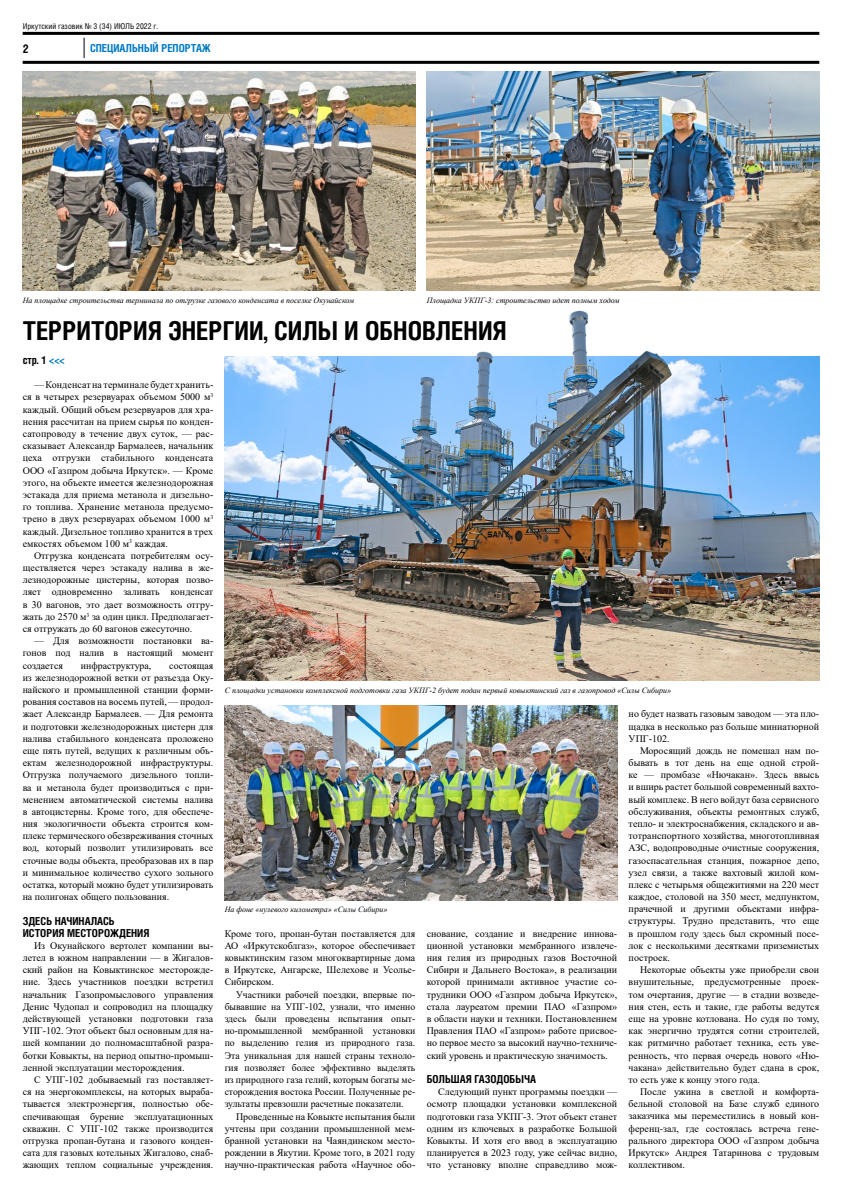
<style>
.page{position:relative;width:842px;height:1191px;background:#fff}
.page>*{position:absolute;margin:0;border:0;box-sizing:border-box;transform-origin:0 0}
.t1{font:700 26px "Helios Cond";color:#000}
.t2{font:700 12px "Helios Cond";color:#000}
.t3{font:700 11px/12.2px "Helios Cond";color:#000}
.t4{font:700 11px "Helios Cond";color:#007ac2}
.t5{font:10px/12.2px "Times New Roman";color:#000;text-align:justify}
.t6{font:italic 8px "Times New Roman";color:#000}
.t7{font:8px "Helios Cond";color:#000}
.s1{color:#007ac2}
</style>
<div class="page">
<hr style="left:23px;top:32px;width:796px;height:3px;background:#000">
<svg style="left:84px;top:38px;width:1px;height:20px"></svg>
<hr style="left:23px;top:61px;width:796px;height:3px;background:#000">
<img style="left:23px;top:71px;width:392px;height:220px">
<img style="left:427px;top:71px;width:392px;height:220px">
<img style="left:225px;top:705px;width:392px;height:195px">
<img style="left:225px;top:356px;width:594px;height:325px">
<img style="left:455px;top:310px;width:259px;height:145px">
<p class="t7" style="left:23px;top:21px;width:137px">Иркутский газовик № 3 (34) ИЮЛЬ 2022 г.</p>
<p class="t2" style="left:23px;top:41px;width:8px">2</p>
<p class="t4" style="left:90px;top:42px;width:122px">СПЕЦИАЛЬНЫЙ РЕПОРТАЖ</p>
<p class="t6" style="left:23px;top:295px;width:333px">На площадке строительства терминала по отгрузке газового конденсата в поселке Окунайском</p>
<p class="t6" style="left:427px;top:295px;width:195px">Площадка УКПГ-3: строительство идет полным ходом</p>
<h1 class="t1" style="left:23px;top:315px;width:486px">ТЕРРИТОРИЯ ЭНЕРГИИ, СИЛЫ И ОБНОВЛЕНИЯ</h1>
<p class="t3" style="left:23px;top:353px;width:43px">стр. 1 <span class="s1">&lt;&lt;&lt;</span></p>
<p class="t5" style="left:23px;top:378px;width:192px;text-indent:11px">— Конденсат на терминале будет хранить&shy;ся в четырех резервуарах объемом 5000 м<sup>3 </sup>каждый. Общий объем резервуаров для хра&shy;нения рассчитан на прием сырья по конден&shy;сатопроводу в течение двух суток, — рас&shy;сказывает Александр Бармалеев, начальник цеха отгрузки стабильного конденсата ООО «Газпром добыча Иркутск». — Кроме этого, на объекте имеется железнодорожная эстакада для приема метанола и дизельно&shy;го топлива. Хранение метанола предусмо&shy;трено в двух резервуарах объемом 1000 м<sup>3 </sup>каждый. Дизельное топливо хранится в трех емкостях объемом 100 м<sup>3</sup> каждая.</p>
<p class="t5" style="left:23px;top:549px;width:192px;text-indent:11px">Отгрузка конденсата потребителям осу&shy;ществляется через эстакаду налива в же&shy;лезнодорожные цистерны, которая позво&shy;ляет одновременно заливать конденсат в 30 вагонов, это дает возможность отгру&shy;жать до 2570 м<sup>3</sup> за один цикл. Предполагает&shy;ся отгружать до 60 вагонов ежесуточно.</p>
<p class="t5" style="left:23px;top:634px;width:192px;text-indent:11px">— Для возможности постановки ва&shy;гонов под налив в настоящий момент создается</p>
<p class="t5" style="left:81px;top:659px;width:72px">инфраструктура,</p>
<p class="t5" style="left:23px;top:659px;width:192px;text-indent:147px">состоящая из железнодорожной ветки от разъезда Оку&shy;найского и промышленной станции форми&shy;рования составов на восемь путей, — продол&shy;жает Александр Бармалеев. — Для ремонта и подготовки железнодорожных цистерн для налива стабильного конденсата проложено еще пять путей, ведущих к различным объ&shy;ектам железнодорожной инфраструктуры.<br>Отгрузка получаемого дизельного топли&shy;ва и метанола будет производиться с при&shy;менением автоматической системы налива в автоцистерны. Кроме того, для обеспече&shy;ния экологичности объекта строится ком&shy;плекс термического обезвреживания сточных вод, который позволит утилизировать все сточные воды объекта, преобразовав их в пар и минимальное количество сухого зольного остатка, который можно будет утилизировать на полигонах общего пользования.</p>
<p class="t3" style="left:23px;top:914px;width:128px">ЗДЕСЬ НАЧИНАЛАСЬ<br>ИСТОРИЯ МЕСТОРОЖДЕНИЯ</p>
<p class="t5" style="left:23px;top:939px;width:192px;text-indent:11px">Из Окунайского вертолет компании вы&shy;летел в южном направлении — в Жигалов&shy;ский район на Ковыктинское месторожде&shy;ние. Здесь участников поездки встретил начальник Газопромыслового управления Денис Чудопал и сопроводил на площадку действующей установки подготовки газа УПГ-102. Этот объект был основным для на&shy;шей компании до полномасштабной разра&shy;ботки Ковыкты, на период опытно-промыш&shy;ленной эксплуатации месторождения.</p>
<p class="t5" style="left:23px;top:1073px;width:192px;text-indent:11px">С УПГ-102 добываемый газ поставляет&shy;ся на энергокомплексы, на которых выраба&shy;тывается электроэнергия, полностью обе&shy;спечивающая бурение эксплуатационных скважин. С УПГ-102 также производится отгрузка пропан-бутана и газового конден&shy;сата для газовых котельных Жигалово, снаб&shy;жающих теплом социальные учреждения.</p>
<p class="t6" style="left:225px;top:685px;width:448px">С площадки установки комплексной подготовки газа УКПГ-2 будет подан первый ковыктинский газ в газопровод «Силы Сибири»</p>
<p class="t6" style="left:225px;top:904px;width:164px">На фоне «нулевого километра» «Силы Сибири»</p>
<p class="t5" style="left:225px;top:927px;width:192px">Кроме того, пропан-бутан поставляется для АО «Иркутскоблгаз», которое обеспечивает ковыктинским газом многоквартирные дома в Иркутске, Ангарске, Шелехове и Усолье-Сибирском.</p>
<p class="t5" style="left:225px;top:988px;width:192px;text-indent:11px">Участники рабочей поездки, впервые по&shy;бывавшие на УПГ-102, узнали, что именно здесь были проведены испытания опыт&shy;но-промышленной мембранной установки по выделению гелия из природного газа.<br>Эта уникальная для нашей страны техноло&shy;гия позволяет более эффективно выделять из природного газа гелий, которым богаты ме&shy;сторождения востока России. Полученные ре&shy;зультаты превзошли расчетные показатели.</p>
<p class="t5" style="left:225px;top:1109px;width:192px;text-indent:11px">Проведенные на Ковыкте испытания были учтены при создании промышленной мем&shy;бранной установки на Чаяндинском место&shy;рождении в Якутии. Кроме того, в 2021 году научно-практическая работа «Научное обо-</p>
<p class="t5" style="left:427px;top:927px;width:192px">снование, создание и внедрение иннова&shy;ционной установки мембранного извлече&shy;ния гелия из природных газов Восточной Сибири и Дальнего Востока», в реализации которой принимали активное участие со&shy;трудники ООО «Газпром добыча Иркутск», стала лауреатом премии ПАО «Газпром» в области науки и техники. Постановлением Правления ПАО «Газпром» работе присвое&shy;но первое место за высокий научно-техниче&shy;ский уровень и практическую значимость.</p>
<p class="t3" style="left:427px;top:1072px;width:111px">БОЛЬШАЯ ГАЗОДОБЫЧА</p>
<p class="t5" style="left:427px;top:1085px;width:192px;text-indent:11px">Следующий пункт программы поездки — осмотр площадки установки комплексной подготовки газа УКПГ-3. Этот объект станет одним из ключевых в разработке Большой Ковыкты. И хотя его ввод в эксплуатацию планируется в 2023 году, уже сейчас видно, что установку вполне справедливо мож-</p>
<p class="t5" style="left:629px;top:707px;width:192px">но будет назвать газовым заводом — эта пло&shy;щадка в несколько раз больше миниатюрной УПГ-102.</p>
<p class="t5" style="left:629px;top:744px;width:192px;text-indent:11px">Моросящий дождь не помешал нам по&shy;бывать в тот день на еще одной строй&shy;ке — промбазе «Нючакан». Здесь ввысь и вширь растет большой современный вахто&shy;вый комплекс. В него войдут база сервисного обслуживания, объекты ремонтных служб, тепло- и электроснабжения, складского и ав&shy;тотранспортного хозяйства, многотопливная АЗС, водопроводные очистные сооружения, газоспасательная станция, пожарное депо, узел связи, а также вахтовый жилой ком&shy;плекс с четырьмя общежитиями на 220 мест каждое, столовой на 350 мест, медпунктом, прачечной и другими объектами инфра&shy;структуры. Трудно представить, что еще в прошлом году здесь был скромный посе&shy;лок с несколькими десятками приземистых построек.</p>
<p class="t5" style="left:629px;top:963px;width:192px;text-indent:11px">Некоторые объекты уже приобрели свои внушительные, предусмотренные проек&shy;том очертания, другие — в стадии возведе&shy;ния стен, есть и такие, где работы ведутся еще на уровне котлована. Но судя по тому, как энергично трудятся сотни строителей, как ритмично работает техника, есть уве&shy;ренность, что первая очередь нового «Ню&shy;чакана» действительно будет сдана в срок, то есть уже к концу этого года.</p>
<p class="t5" style="left:629px;top:1085px;width:192px;text-indent:11px">После ужина в светлой и комфорта&shy;бельной столовой на Базе служб единого заказчика мы переместились в новый кон&shy;ференц-зал, где состоялась встреча гене&shy;рального директора ООО «Газпром добыча Иркутск» Андрея Татаринова с трудовым коллективом.</p>
</div>
